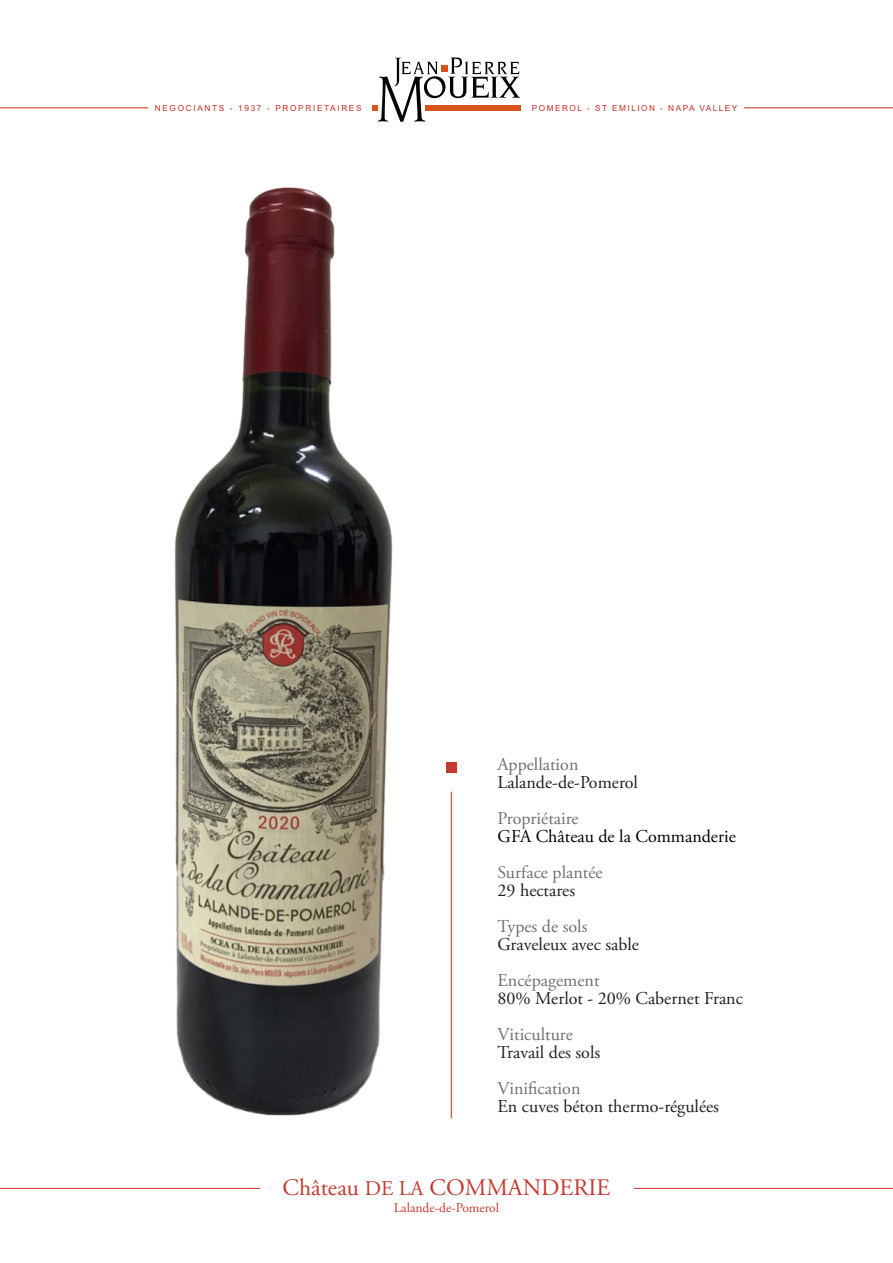
<style>
.page{position:relative;width:893px;height:1263px;background:#fff}
.page>*{position:absolute;margin:0;border:0;box-sizing:border-box;transform-origin:0 0}
.t1{font:23.7px "Adobe Garamond Pro";color:#c43a31}
.t2{font:18px "Adobe Garamond Pro";color:#231f20}
.t3{font:18px "Adobe Garamond Pro";color:#6f7073}
.t4{font:18px "Adobe Garamond Pro";color:#000}
.t5{font:13.5px "Adobe Garamond Pro";color:#c43a31}
.t6{font:8.25px "Arial";letter-spacing:.2em;color:#c53026}
.t7{font:8.25px "Arial";letter-spacing:.18em;color:#c53026}
.s1{font-size:21px}
</style>
<div class="page">
<hr style="left:0;top:1188px;width:893px;height:1px;background:#c53026">
<hr style="left:744px;top:108px;width:149px;height:1px;background:#c53026">
<hr style="left:0;top:108px;width:148px;height:1px;background:#c53026">
<svg style="left:373px;top:58px;width:147px;height:64px"></svg>
<div style="left:425px;top:105px;width:95px;height:5px;background:#d9531c"></div>
<div style="left:446px;top:762px;width:11px;height:10px;background:#c43a31"></div>
<img style="left:174px;top:187px;width:219px;height:929px">
<div style="left:260px;top:1178px;width:373px;height:62px;background:#fff"></div>
<hr style="left:451px;top:792px;width:1px;height:326px;background:#c53026">
<p class="t6" style="left:155px;top:102px;width:208px">NEGOCIANTS - 1937 - PROPRIETAIRES</p>
<p class="t7" style="left:532px;top:102px;width:207px">POMEROL - ST EMILION - NAPA VALLEY</p>
<p class="t3" style="left:498px;top:753px;width:82px">Appellation</p>
<p class="t2" style="left:498px;top:771px;width:142px">Lalande-de-Pomerol</p>
<p class="t3" style="left:498px;top:807px;width:83px">Propriétaire</p>
<p class="t4" style="left:498px;top:825px;width:240px">GFA Château de la Commanderie</p>
<p class="t3" style="left:498px;top:861px;width:107px">Surface plantée</p>
<p class="t2" style="left:498px;top:879px;width:79px">29 hectares</p>
<p class="t3" style="left:498px;top:915px;width:91px">Types de sols</p>
<p class="t2" style="left:498px;top:933px;width:143px">Graveleux avec sable</p>
<p class="t3" style="left:498px;top:969px;width:104px">Encépagement</p>
<p class="t2" style="left:498px;top:987px;width:247px">80% Merlot - 20% Cabernet Franc</p>
<p class="t3" style="left:498px;top:1023px;width:77px">Viticulture</p>
<p class="t2" style="left:498px;top:1041px;width:104px">Travail des sols</p>
<p class="t3" style="left:498px;top:1077px;width:84px">Vinification</p>
<p class="t2" style="left:498px;top:1095px;width:223px">En cuves béton thermo-régulées</p>
<p class="t1" style="left:283px;top:1173px;width:329px">Château <span class="s1">DE LA</span> COMMANDERIE</p>
<p class="t5" style="left:394px;top:1199px;width:107px">Lalande-de-Pomerol</p>
</div>
